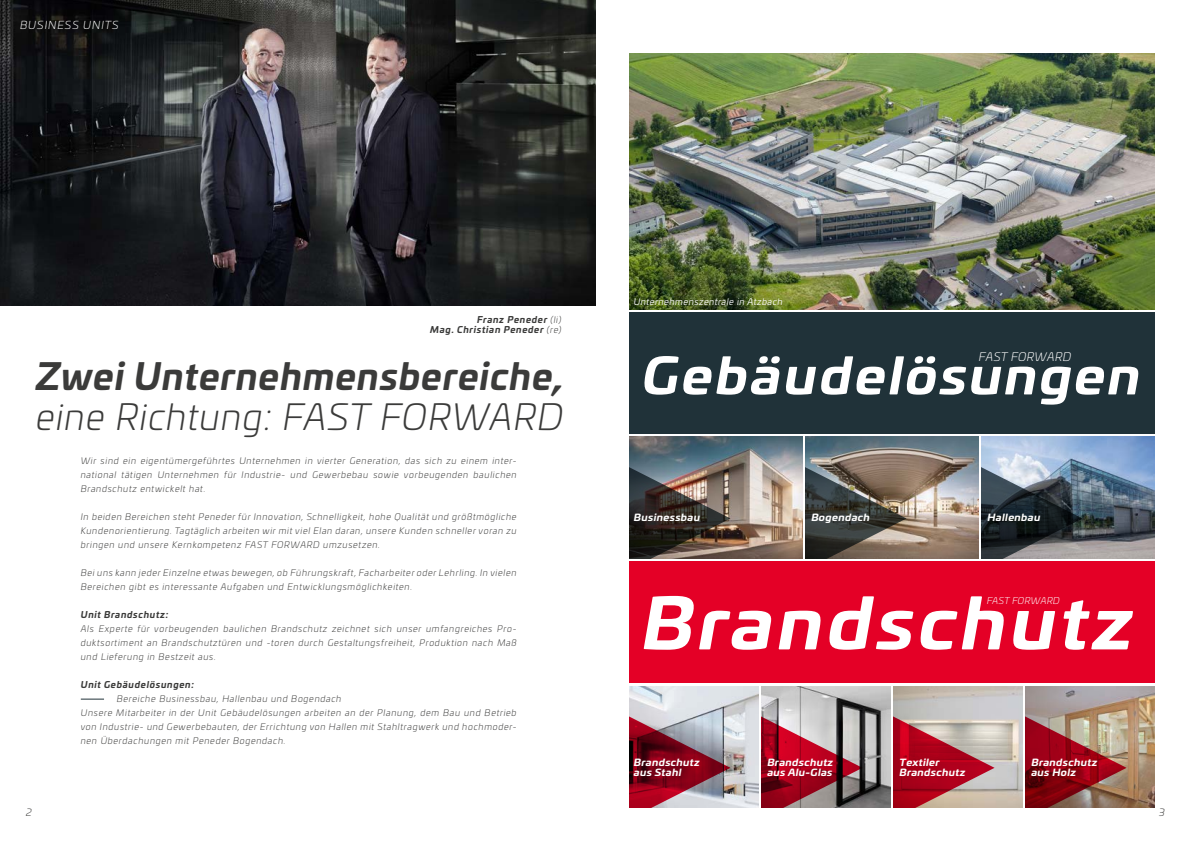
<style>
.page{position:relative;width:1191px;height:842px;background:#fff}
.page>*{position:absolute;margin:0;border:0;box-sizing:border-box;transform-origin:0 0}
.t1{font:italic 700 68.6px "Univia Pro";letter-spacing:.05em;color:#fff;scale:1.1 1}
.t2{font:italic 700 49.2px "Univia Pro";letter-spacing:.045em;color:#fff;scale:1.1 1}
.t3{font:italic 700 36px "Univia Pro";letter-spacing:.03em;color:#3b3b3a}
.t4{font:italic 300 36px "Univia Pro";letter-spacing:.03em;color:#3b3b3a}
.t5{font:italic 300 11.8px "Univia Pro";color:#fff}
.t6{font:italic 300 11px "Univia Pro";letter-spacing:.085em;color:#fff}
.t7{font:italic 300 10px "Univia Pro";color:#3b3b3a}
.t8{font:italic 700 9.5px/10.7px "Univia Pro";letter-spacing:.03em;color:#fff;scale:1.1 1}
.t9{font:italic 300 9.3px "Univia Pro";color:#fff}
.t10{font:italic 300 9px/14px "Univia Pro";letter-spacing:.075em;color:#3b3b3a;text-align:justify}
.t11{font:italic 700 9px/10px "Univia Pro";letter-spacing:.075em;color:#3b3b3a;text-align:right}
.t12{font:italic 9px "Univia Pro";letter-spacing:.05em;color:#fff}
.s1{font-weight:300}
</style>
<div class="page">
<div style="left:629px;top:312px;width:525px;height:122px;background:#203239"></div>
<div style="left:629px;top:561px;width:525px;height:122px;background:#e40026"></div>
<img style="left:0;top:0;width:595px;height:305px">
<img style="left:629px;top:437px;width:173px;height:122px">
<img style="left:629px;top:686px;width:129px;height:122px">
<img style="left:629px;top:463px;width:101px;height:96px">
<svg style="left:629px;top:712px;width:101px;height:96px;background:#995867"></svg>
<img style="left:805px;top:437px;width:173px;height:122px">
<img style="left:761px;top:686px;width:129px;height:122px">
<img style="left:1025px;top:686px;width:129px;height:122px">
<img style="left:981px;top:437px;width:173px;height:122px">
<img style="left:893px;top:686px;width:129px;height:122px">
<svg style="left:805px;top:463px;width:101px;height:96px;background:#5b564d"></svg>
<svg style="left:761px;top:712px;width:101px;height:96px;background:#9f4b58"></svg>
<img style="left:1025px;top:712px;width:101px;height:96px">
<svg style="left:981px;top:463px;width:101px;height:96px;background:#4d565d"></svg>
<svg style="left:893px;top:712px;width:101px;height:96px;background:#ba5c64"></svg>
<svg style="left:81px;top:699px;width:23px;height:1px"></svg>
<img style="left:629px;top:53px;width:525px;height:256px">
<p class="t6" style="left:20px;top:17px;width:100px">BUSINESS UNITS</p>
<p class="t11" style="left:430px;top:314px;width:133px">Franz Peneder <span class="s1">(li)<br></span>Mag. Christian Peneder <span class="s1">(re)</span></p>
<h3 class="t3" style="left:36px;top:347px;width:529px">Zwei Unternehmensbereiche,</h3>
<h3 class="t4" style="left:36px;top:391px;width:529px">eine Richtung: FAST FORWARD</h3>
<p class="t10" style="left:81px;top:454px;width:437px">Wir sind ein eigentümergeführtes Unternehmen in vierter Generation, das sich zu einem inter&shy;national tätigen Unternehmen für Industrie- und Gewerbebau sowie vorbeugenden baulichen Brandschutz entwickelt hat.</p>
<p class="t10" style="left:81px;top:510px;width:437px">In beiden Bereichen steht Peneder für Innovation, Schnelligkeit, hohe Qualität und größtmögliche Kundenorientierung. Tagtäglich arbeiten wir mit viel Elan daran, unsere Kunden schneller voran zu bringen und unsere Kernkompetenz FAST FORWARD umzusetzen.</p>
<p class="t10" style="left:81px;top:566px;width:437px">Bei uns kann jeder Einzelne etwas bewegen, ob Führungskraft, Facharbeiter oder Lehrling. In vielen<br>Bereichen gibt es interessante Aufgaben und Entwicklungsmöglichkeiten.</p>
<p class="t11" style="left:81px;top:609px;width:89px">Unit Brandschutz:</p>
<p class="t10" style="left:81px;top:622px;width:437px">Als Experte für vorbeugenden baulichen Brandschutz zeichnet sich unser umfangreiches Pro&shy;duktsortiment an Brandschutztüren und -toren durch Gestaltungsfreiheit, Produktion nach Maß und Lieferung in Bestzeit aus.</p>
<p class="t11" style="left:81px;top:679px;width:115px">Unit Gebäudelösungen:</p>
<p class="t10" style="left:81px;top:692px;width:437px;text-align:left;text-indent:36px">Bereiche Businessbau, Hallenbau und Bogendach<br>Unsere Mitarbeiter in der Unit Gebäudelösungen arbeiten an der Planung, dem Bau und Betrieb von Industrie- und Gewerbebauten, der Errichtung von Hallen mit Stahltragwerk und hochmoder&shy;nen Überdachungen mit Peneder Bogendach.</p>
<p class="t12" style="left:634px;top:295px;width:150px">Unternehmenszentrale in Atzbach</p>
<h3 class="t5" style="left:978px;top:348px;width:97px">FAST FORWARD</h3>
<h2 class="t2" style="left:642px;top:337px;width:454px">Gebäudelösungen</h2>
<p class="t8" style="left:634px;top:512px;width:62px">Businessbau</p>
<p class="t8" style="left:811px;top:512px;width:55px">Bogendach</p>
<p class="t8" style="left:987px;top:512px;width:50px">Hallenbau</p>
<h1 class="t1" style="left:642px;top:569px;width:448px">Brandschutz</h1>
<p class="t9" style="left:986px;top:594px;width:77px">FAST FORWARD</p>
<p class="t8" style="left:634px;top:756px;width:61px">Brandschutz aus Stahl</p>
<p class="t8" style="left:899px;top:756px;width:61px">Textiler<br>Brandschutz</p>
<p class="t8" style="left:767px;top:756px;width:61px">Brandschutz aus Alu-Glas</p>
<p class="t8" style="left:1031px;top:756px;width:61px">Brandschutz aus Holz</p>
<p class="t7" style="left:26px;top:805px;width:7px">2</p>
<p class="t7" style="left:1159px;top:805px;width:7px">3</p>
</div>
